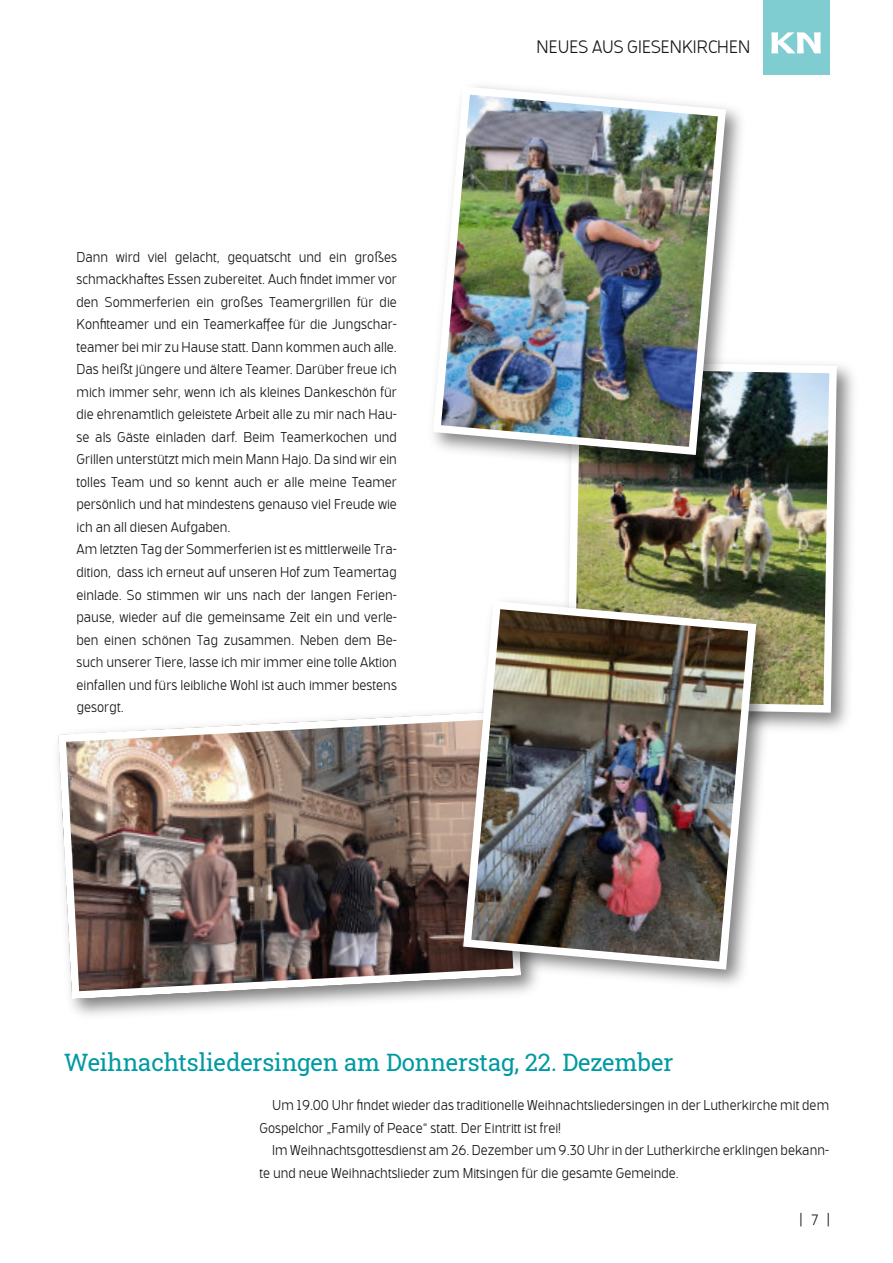
<style>
.page{position:relative;width:893px;height:1263px;background:#fff}
.page>*{position:absolute;margin:0;border:0;box-sizing:border-box;transform-origin:0 0}
.t1{font:24px "Roboto Slab";letter-spacing:-.005em;color:#009aa3}
.t2{font:300 18px "Bosphorus 50 Normal 52";color:#181715}
.t3{font:300 15px "Bosphorus 50 Normal 52";color:#181715}
.t4{font:300 14.25px/22.5px "Bosphorus 50 Normal 52";color:#181715}
</style>
<div class="page">
<img style="left:58px;top:711px;width:463px;height:288px">
<div style="left:763px;top:0;width:66px;height:74px;background:#80cdd1"></div>
<svg style="left:771px;top:32px;width:50px;height:21px"></svg>
<img style="left:567px;top:361px;width:270px;height:352px">
<img style="left:475px;top:86px;width:273px;height:391px">
<img style="left:433px;top:87px;width:293px;height:368px">
<img style="left:456px;top:594px;width:322px;height:397px">
<img style="left:463px;top:601px;width:293px;height:368px">
<p class="t4" style="left:77px;top:247px;width:322px">Dann wird viel gelacht, gequatscht und ein großes schmackhaſtes Essen zubereitet. Auch findet immer vor den Sommerferien ein großes Teamergrillen für die Konfiteamer und ein Teamerkaffee für die Jungschar&shy;teamer bei mir zu Hause statt. Dann kommen auch alle.<br>Das heißt jüngere und ältere Teamer. Darüber freue ich mich immer sehr, wenn ich als kleines Dankeschön für die ehrenamtlich geleistete Arbeit alle zu mir nach Hau&shy;se als Gäste einladen darf. Beim Teamerkochen und Grillen unterstützt mich mein Mann Hajo. Da sind wir ein tolles Team und so kennt auch er alle meine Teamer persönlich und hat mindestens genauso viel Freude wie ich an all diesen Aufgaben.<br>Am letzten Tag der Sommerferien ist es mittlerweile Tra&shy;dition, dass ich erneut auf unseren Hof zum Teamertag einlade. So stimmen wir uns nach der langen Ferien&shy;pause, wieder auf die gemeinsame Zeit ein und verle&shy;ben einen schönen Tag zusammen. Neben dem Be&shy;such unserer Tiere, lasse ich mir immer eine tolle Aktion einfallen und fürs leibliche Wohl ist auch immer bestens gesorgt.</p>
<p class="t2" style="left:537px;top:40px;width:215px">NEUES AUS GIESENKIRCHEN</p>
<h1 class="t1" style="left:64px;top:1045px;width:611px">Weihnachtsliedersingen am Donnerstag, 22. Dezember</h1>
<p class="t4" style="left:259px;top:1095px;width:571px;text-indent:13px">Um 19.00 Uhr findet wieder das traditionelle Weihnachtsliedersingen in der Lutherkirche mit dem<br>Gospelchor „Family of Peace“ statt. Der Eintritt ist frei!</p>
<p class="t4" style="left:259px;top:1140px;width:571px;text-indent:13px">Im Weihnachtsgottesdienst am 26. Dezember um 9.30 Uhr in der Lutherkirche erklingen bekann&shy;te und neue Weihnachtslieder zum Mitsingen für die gesamte Gemeinde.</p>
<p class="t3" style="left:800px;top:1214px;width:30px">|7|</p>
</div>
